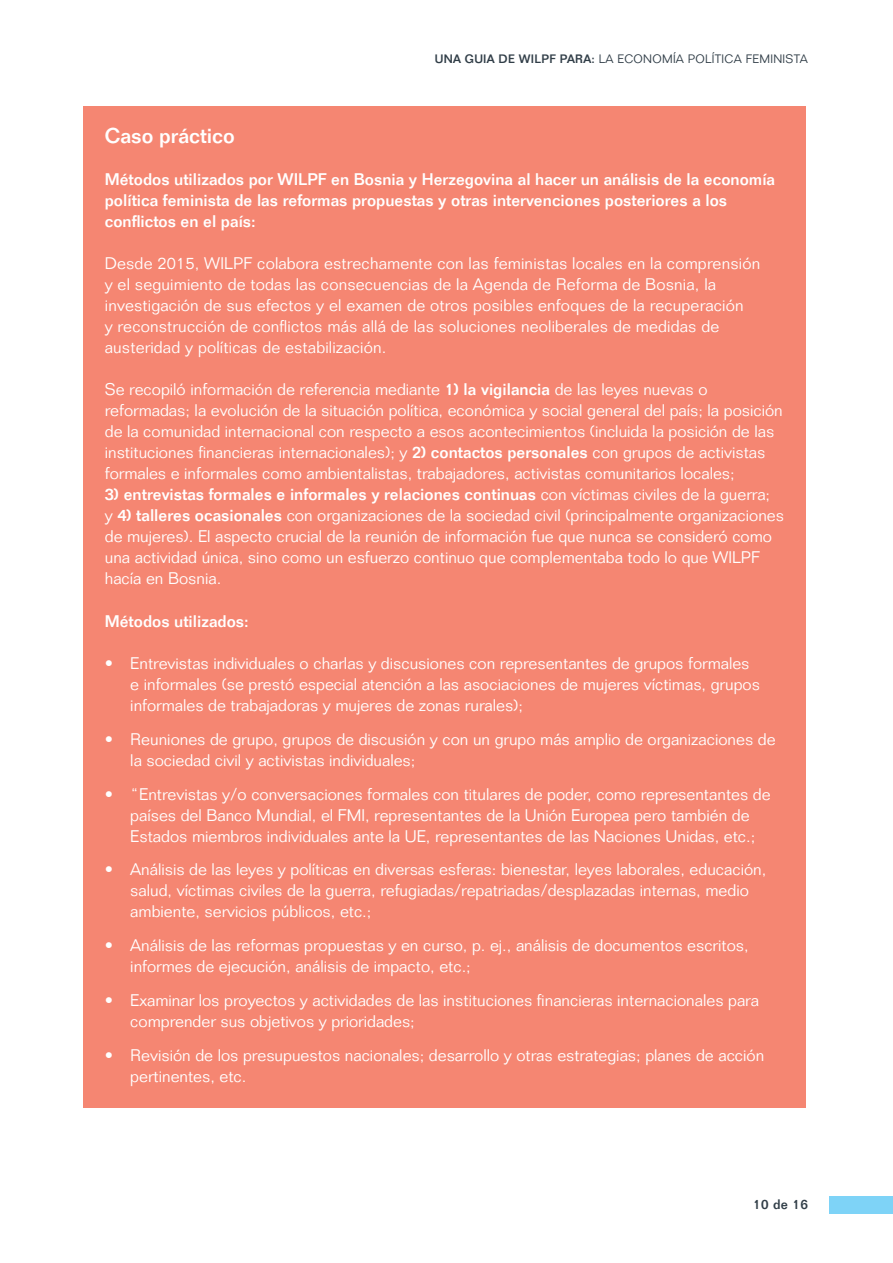
<style>
.page{position:relative;width:893px;height:1263px;background:#fff}
.page>*{position:absolute;margin:0;border:0;box-sizing:border-box;transform-origin:0 0}
.t1{font:500 21px "Folio Std";color:#fff}
.t2{font:300 16.5px/21px "Folio Std";color:#fff}
.t3{font:500 16.5px/21px "Folio Std";color:#fff}
.t4{font:500 13.5px "Folio Std";color:#313e48}
.t5{font:300 12px "Folio Std";letter-spacing:.025em;color:#313e48}
.s1{font-weight:500}
</style>
<div class="page">
<div style="left:829px;top:1196px;width:64px;height:17px;background:#7ed3f7"></div>
<div style="left:84px;top:106px;width:722px;height:64px;background:#f58672"></div>
<div style="left:84px;top:152px;width:722px;height:101px;background:#f58672"></div>
<div style="left:84px;top:236px;width:722px;height:143px;background:#f58672"></div>
<div style="left:84px;top:362px;width:722px;height:248px;background:#f58672"></div>
<div style="left:84px;top:594px;width:722px;height:59px;background:#f58672"></div>
<div style="left:84px;top:636px;width:722px;height:101px;background:#f58672"></div>
<div style="left:84px;top:712px;width:722px;height:80px;background:#f58672"></div>
<div style="left:84px;top:766px;width:722px;height:101px;background:#f58672"></div>
<div style="left:84px;top:842px;width:722px;height:101px;background:#f58672"></div>
<div style="left:84px;top:918px;width:722px;height:80px;background:#f58672"></div>
<div style="left:84px;top:973px;width:722px;height:80px;background:#f58672"></div>
<div style="left:84px;top:1027px;width:722px;height:80px;background:#f58672"></div>
<p class="t5" style="left:435px;top:51px;width:375px"><span class="s1">UNA GUIA DE WILPF PARA:</span> LA ECONOMÍA POLÍTICA FEMINISTA</p>
<p class="t1" style="left:105px;top:123px;width:131px">Caso práctico</p>
<p class="t3" style="left:105px;top:169px;width:672px">Métodos utilizados por WILPF en Bosnia y Herzegovina al hacer un análisis de la economía política feminista de las reformas propuestas y otras intervenciones posteriores a los conflictos en el país:</p>
<p class="t2" style="left:105px;top:253px;width:657px">Desde 2015, WILPF colabora estrechamente con las feministas locales en la comprensión y el seguimiento de todas las consecuencias de la Agenda de Reforma de Bosnia, la investigación de sus efectos y el examen de otros posibles enfoques de la recuperación<br>y reconstrucción de conflictos más allá de las soluciones neoliberales de medidas de austeridad y políticas de estabilización.</p>
<p class="t2" style="left:105px;top:379px;width:679px">Se recopiló información de referencia mediante <span class="s1">1) la vigilancia</span> de las leyes nuevas o reformadas; la evolución de la situación política, económica y social general del país; la posición de la comunidad internacional con respecto a esos acontecimientos (incluida la posición de las instituciones financieras internacionales); y <span class="s1">2) contactos personales</span> con grupos de activistas formales e informales como ambientalistas, trabajadores, activistas comunitarios locales;</p>
<p class="t2" style="left:105px;top:484px;width:681px"><span class="s1">3) entrevistas formales e informales y relaciones continuas</span> con víctimas civiles de la guerra;<br>y <span class="s1">4) talleres ocasionales</span> con organizaciones de la sociedad civil (principalmente organizaciones de mujeres). El aspecto crucial de la reunión de información fue que nunca se consideró como una actividad única, sino como un esfuerzo continuo que complementaba todo lo que WILPF hacía en Bosnia.</p>
<p class="t3" style="left:105px;top:610px;width:145px">Métodos utilizados:</p>
<p class="t2" style="left:130px;top:653px;width:631px;text-indent:-26px">• Entrevistas individuales o charlas y discusiones con representantes de grupos formales e informales (se prestó especial atención a las asociaciones de mujeres víctimas, grupos informales de trabajadoras y mujeres de zonas rurales);</p>
<p class="t2" style="left:130px;top:728px;width:647px;text-indent:-26px">• Reuniones de grupo, grupos de discusión y con un grupo más amplio de organizaciones de la sociedad civil y activistas individuales;</p>
<p class="t2" style="left:130px;top:783px;width:642px;text-indent:-26px">• “Entrevistas y/o conversaciones formales con titulares de poder, como representantes de países del Banco Mundial, el FMI, representantes de la Unión Europea pero también de<br>Estados miembros individuales ante la UE, representantes de las Naciones Unidas, etc.;</p>
<p class="t2" style="left:130px;top:859px;width:637px;text-indent:-26px">• Análisis de las leyes y políticas en diversas esferas: bienestar, leyes laborales, educación, salud, víctimas civiles de la guerra, refugiadas/repatriadas/desplazadas internas, medio ambiente, servicios públicos, etc.;</p>
<p class="t2" style="left:130px;top:935px;width:620px;text-indent:-26px">• Análisis de las reformas propuestas y en curso, p. ej., análisis de documentos escritos, informes de ejecución, análisis de impacto, etc.;</p>
<p class="t2" style="left:130px;top:989px;width:630px;text-indent:-26px">• Examinar los proyectos y actividades de las instituciones financieras internacionales para comprender sus objetivos y prioridades;</p>
<p class="t2" style="left:130px;top:1044px;width:635px;text-indent:-26px">• Revisión de los presupuestos nacionales; desarrollo y otras estrategias; planes de acción pertinentes, etc.</p>
<p class="t4" style="left:753px;top:1196px;width:56px">10 de 16</p>
</div>
